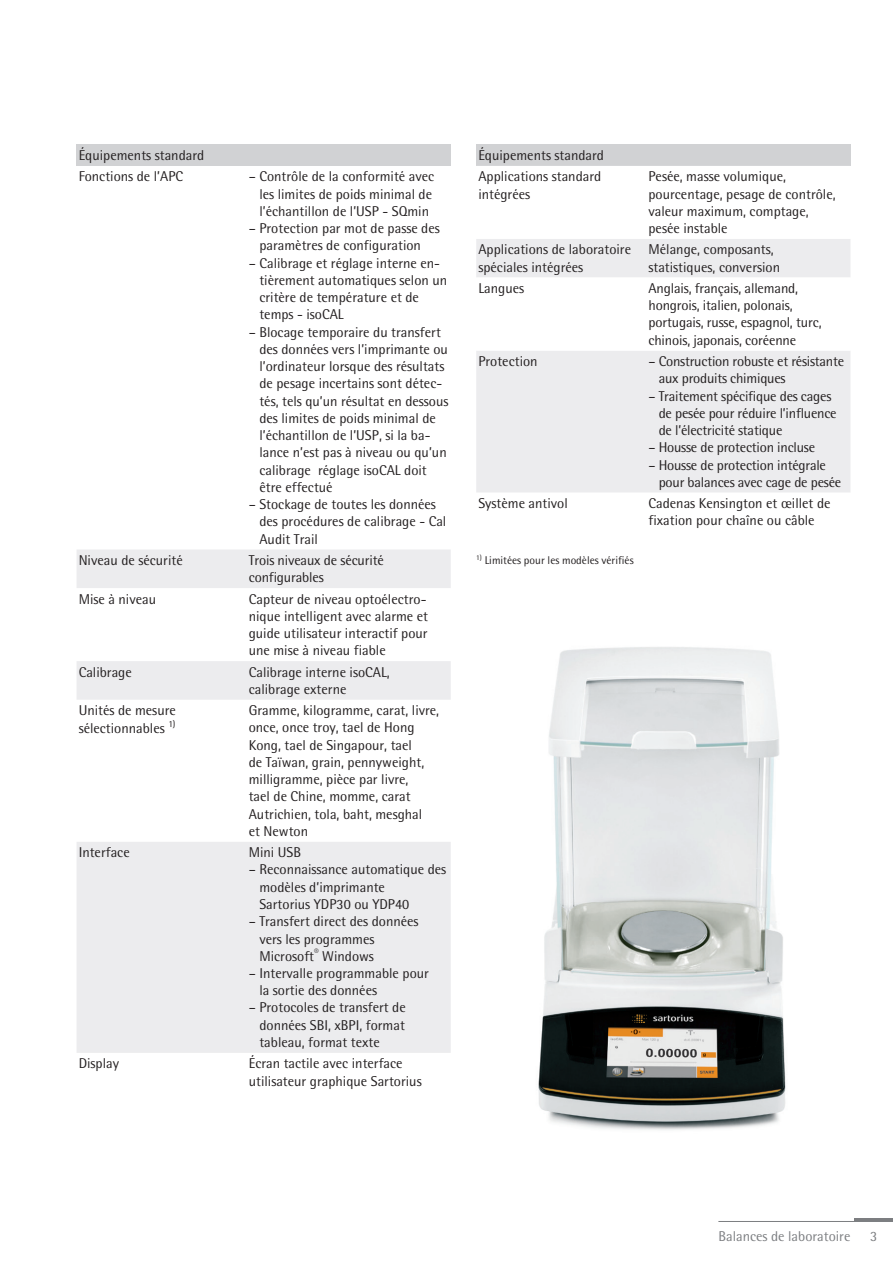
<style>
.page{position:relative;width:893px;height:1263px;background:#fff}
.page>*{position:absolute;margin:0;border:0;box-sizing:border-box;transform-origin:0 0}
.t1{font:14.25px/17.2px "Sartorius Rotis Sans 2013";color:#231f20}
.t2{font:14.25px "Sartorius Rotis Sans 2013";color:#7c7e81}
.t3{font:11.25px "Sartorius Rotis Sans 2013";color:#231f20}
</style>
<div class="page">
<img style="left:538px;top:647px;width:248px;height:483px">
<hr style="left:855px;top:1218px;width:38px;height:3px;background:#7c7e81">
<hr style="left:718px;top:1221px;width:175px;height:1px;background:#7c7e81">
<div style="left:77px;top:145px;width:374px;height:21px;background:#d1d2d4"></div>
<svg style="left:77px;top:550px;width:374px;height:503px;fill:#ececee"></svg>
<div style="left:476px;top:145px;width:374px;height:21px;background:#d1d2d4"></div>
<div style="left:476px;top:239px;width:374px;height:38px;background:#ececee"></div>
<div style="left:476px;top:351px;width:374px;height:141px;background:#ececee"></div>
<p class="t1" style="left:79px;top:144px;width:127px;line-height:21.3px">Équipements standard<br>Fonctions de l’APC</p>
<p class="t1" style="left:259px;top:168px;width:176px;text-indent:-11px">– Contrôle de la conformité avec les limites de poids minimal de l’échantillon de l’USP - SQmin</p>
<p class="t1" style="left:249px;top:219px;width:193px;text-align:center">– Protection par mot de passe des paramètres de configuration</p>
<p class="t1" style="left:259px;top:254px;width:189px;text-indent:-11px">– Calibrage et réglage interne en&shy;tièrement automatiques selon un critère de température et de temps - isoCAL</p>
<p class="t1" style="left:259px;top:323px;width:191px;text-indent:-11px">– Blocage temporaire du transfert des données vers l’imprimante ou l’ordinateur lorsque des résultats de pesage incertains sont détec&shy;tés, tels qu’un résultat en dessous des limites de poids minimal de l’échantillon de l’USP, si la ba&shy;lance n’est pas à niveau ou qu’un calibrage réglage isoCAL doit être effectué</p>
<p class="t1" style="left:259px;top:496px;width:188px;text-indent:-11px">– Stockage de toutes les données des procédures de calibrage - Cal<br>Audit Trail</p>
<p class="t1" style="left:79px;top:551px;width:106px">Niveau de sécurité</p>
<p class="t1" style="left:249px;top:551px;width:137px">Trois niveaux de sécurité configurables</p>
<p class="t1" style="left:79px;top:590px;width:79px">Mise à niveau</p>
<p class="t1" style="left:249px;top:590px;width:181px;text-align:justify">Capteur de niveau optoélectro&shy;nique intelligent avec alarme et guide utilisateur interactif pour une mise à niveau fiable</p>
<p class="t1" style="left:79px;top:663px;width:55px">Calibrage</p>
<p class="t1" style="left:249px;top:663px;width:143px">Calibrage interne isoCAL, calibrage externe</p>
<p class="t1" style="left:79px;top:702px;width:99px">Unités de mesure sélectionnables <sup>1)</sup></p>
<p class="t1" style="left:249px;top:701px;width:192px">Gramme, kilogramme, carat, livre, once, once troy, tael de Hong<br>Kong, tael de Singapour, tael<br>de Taïwan, grain, pennyweight, milligramme, pièce par livre,<br>tael de Chine, momme, carat<br>Autrichien, tola, baht, mesghal<br>et Newton</p>
<p class="t1" style="left:79px;top:844px;width:53px">Interface</p>
<p class="t1" style="left:249px;top:844px;width:54px">Mini USB</p>
<p class="t1" style="left:259px;top:861px;width:188px;text-indent:-11px">– Reconnaissance automatique des modèles d’imprimante<br>Sartorius YDP30 ou YDP40</p>
<p class="t1" style="left:259px;top:913px;width:161px;text-indent:-11px">– Transfert direct des données vers les programmes<br>Microsoft<sup>®</sup> Windows</p>
<p class="t1" style="left:259px;top:964px;width:171px;text-indent:-11px">– Intervalle programmable pour la sortie des données</p>
<p class="t1" style="left:259px;top:999px;width:148px;text-align:justify;text-indent:-11px">– Protocoles de transfert de données SBI, xBPI, format tableau, format texte</p>
<p class="t1" style="left:79px;top:1055px;width:42px">Display</p>
<p class="t1" style="left:249px;top:1055px;width:174px">Écran tactile avec interface utilisateur graphique Sartorius</p>
<p class="t1" style="left:478px;top:144px;width:127px;line-height:21.3px">Équipements standard<br>Applications standard</p>
<p class="t1" style="left:478px;top:185px;width:53px">intégrées</p>
<p class="t1" style="left:648px;top:168px;width:189px">Pesée, masse volumique, pourcentage, pesage de contrôle, valeur maximum, comptage, pesée instable</p>
<p class="t1" style="left:478px;top:241px;width:154px">Applications de laboratoire spéciales intégrées</p>
<p class="t1" style="left:648px;top:241px;width:133px">Mélange, composants, statistiques, conversion</p>
<p class="t1" style="left:478px;top:279px;width:47px">Langues</p>
<p class="t1" style="left:648px;top:279px;width:175px">Anglais, français, allemand, hongrois, italien, polonais, portugais, russe, espagnol, turc, chinois, japonais, coréenne</p>
<p class="t1" style="left:478px;top:352px;width:61px">Protection</p>
<p class="t1" style="left:659px;top:352px;width:187px;text-indent:-10px">– Construction robuste et résistante aux produits chimiques</p>
<p class="t1" style="left:659px;top:387px;width:179px;text-indent:-10px">– Traitement spécifique des cages de pesée pour réduire l’influence de l’électricité statique</p>
<p class="t1" style="left:648px;top:439px;width:168px">– Housse de protection incluse</p>
<p class="t1" style="left:659px;top:456px;width:184px;text-indent:-10px">– Housse de protection intégrale pour balances avec cage de pesée</p>
<p class="t1" style="left:478px;top:495px;width:91px">Système antivol</p>
<p class="t1" style="left:648px;top:495px;width:184px">Cadenas Kensington et œillet de fixation pour chaîne ou câble</p>
<p class="t3" style="left:476px;top:554px;width:159px"><sup>1)</sup> Limitées pour les modèles vérifiés</p>
<p class="t2" style="left:718px;top:1228px;width:134px">Balances de laboratoire</p>
<p class="t2" style="left:870px;top:1228px;width:9px">3</p>
</div>
